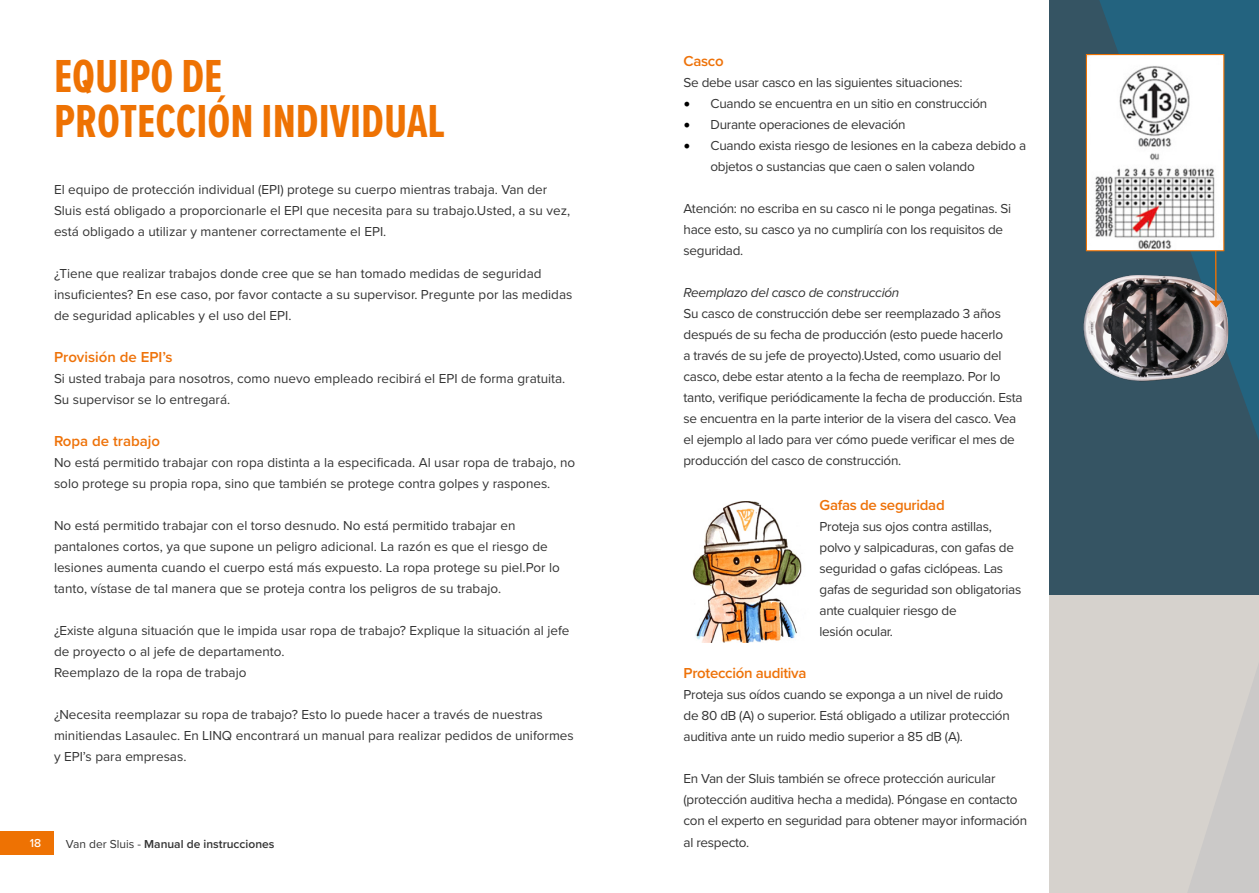
<style>
.page{position:relative;width:1259px;height:893px;background:#fff}
.page>*{position:absolute;margin:0;border:0;box-sizing:border-box;transform-origin:0 0}
.t1{font:700 48px/45px "Proxima Nova Ex Cn";color:#ee7203}
.t2{font:600 15px "Proxima Nova";letter-spacing:-.02em;color:#ee7209}
.t3{font:600 15px "Proxima Nova";color:#ee7209}
.t4{font:13.5px/21px "Proxima Nova";color:#343434}
.t5{font:13.5px/21px "Proxima Nova";letter-spacing:-.02em;color:#343434}
.t6{font:italic 13.5px "Proxima Nova";letter-spacing:-.02em;color:#343434}
.t7{font:600 12px "Proxima Nova";color:#343434}
.t8{font:500 12px "Proxima Nova";color:#fff}
.s1{font-family:"Minion Pro";font-size:18px;color:#000}
.s2{font-weight:400}
</style>
<div class="page">
<img style="left:692px;top:501px;width:110px;height:142px">
<svg style="left:1049px;top:0;width:210px;height:595px;background:#315769"></svg>
<svg style="left:1049px;top:595px;width:210px;height:298px;background:#d4d1cc"></svg>
<img style="left:1072px;top:273px;width:165px;height:111px;border-radius:55px">
<img style="left:1088px;top:56px;width:134px;height:193px">
<div style="left:1086px;top:54px;width:138px;height:197px;border:1px solid #ee7203"></div>
<svg style="left:1209px;top:140px;width:13px;height:167px"></svg>
<div style="left:0;top:831px;width:54px;height:24px;background:#ee7203"></div>
<h1 class="t1" style="left:54px;top:52px;width:392px">EQUIPO DE<br>PROTECCIÓN INDIVIDUAL</h1>
<p class="t4" style="left:54px;top:178px;width:517px">El equipo de protección individual (EPI) protege su cuerpo mientras trabaja. Van der<br>Sluis está obligado a proporcionarle el EPI que necesita para su trabajo.Usted, a su vez, está obligado a utilizar y mantener correctamente el EPI.</p>
<p class="t4" style="left:54px;top:262px;width:520px">¿Tiene que realizar trabajos donde cree que se han tomado medidas de seguridad insuficientes? En ese caso, por favor contacte a su supervisor. Pregunte por las medidas de seguridad aplicables y el uso del EPI.</p>
<p class="t3" style="left:54px;top:345px;width:120px">Provisión de EPI’s</p>
<p class="t4" style="left:54px;top:367px;width:513px">Si usted trabaja para nosotros, como nuevo empleado recibirá el EPI de forma gratuita.<br>Su supervisor se lo entregará.</p>
<p class="t3" style="left:54px;top:429px;width:108px">Ropa de trabajo</p>
<p class="t4" style="left:54px;top:451px;width:523px">No está permitido trabajar con ropa distinta a la especificada. Al usar ropa de trabajo, no solo protege su propia ropa, sino que también se protege contra golpes y raspones.</p>
<p class="t4" style="left:54px;top:514px;width:507px">No está permitido trabajar con el torso desnudo. No está permitido trabajar en pantalones cortos, ya que supone un peligro adicional. La razón es que el riesgo de lesiones aumenta cuando el cuerpo está más expuesto. La ropa protege su piel.Por lo tanto, vístase de tal manera que se proteja contra los peligros de su trabajo.</p>
<p class="t4" style="left:54px;top:619px;width:517px">¿Existe alguna situación que le impida usar ropa de trabajo? Explique la situación al jefe de proyecto o al jefe de departamento.<br>Reemplazo de la ropa de trabajo</p>
<p class="t4" style="left:54px;top:703px;width:521px">¿Necesita reemplazar su ropa de trabajo? Esto lo puede hacer a través de nuestras minitiendas Lasaulec. En LINQ encontrará un manual para realizar pedidos de uniformes y EPI’s para empresas.</p>
<p class="t2" style="left:683px;top:50px;width:42px">Casco</p>
<p class="t5" style="left:683px;top:71px;width:281px">Se debe usar casco en las siguientes situaciones:</p>
<p class="t5" style="left:683px;top:92px;width:305px"><span class="s1">•</span> Cuando se encuentra en un sitio en construcción</p>
<p class="t5" style="left:683px;top:113px;width:224px"><span class="s1">•</span> Durante operaciones de elevación</p>
<p class="t5" style="left:710px;top:134px;width:317px;text-indent:-27px"><span class="s1">•</span> Cuando exista riesgo de lesiones en la cabeza debido a objetos o sustancias que caen o salen volando</p>
<p class="t5" style="left:683px;top:197px;width:329px">Atención: no escriba en su casco ni le ponga pegatinas. Si hace esto, su casco ya no cumpliría con los requisitos de seguridad.</p>
<p class="t6" style="left:683px;top:285px;width:217px">Reemplazo del casco de construcción</p>
<p class="t5" style="left:683px;top:302px;width:341px">Su casco de construcción debe ser reemplazado 3 años después de su fecha de producción (esto puede hacerlo<br>a través de su jefe de proyecto).Usted, como usuario del casco, debe estar atento a la fecha de reemplazo. Por lo tanto, verifique periódicamente la fecha de producción. Esta se encuentra en la parte interior de la visera del casco. Vea el ejemplo al lado para ver cómo puede verificar el mes de producción del casco de construcción.</p>
<p class="t2" style="left:819px;top:494px;width:127px">Gafas de seguridad</p>
<p class="t5" style="left:819px;top:516px;width:203px">Proteja sus ojos contra astillas, polvo y salpicaduras, con gafas de seguridad o gafas ciclópeas. Las gafas de seguridad son obligatorias ante cualquier riesgo de<br>lesión ocular.</p>
<p class="t2" style="left:683px;top:662px;width:124px">Protección auditiva</p>
<p class="t5" style="left:683px;top:684px;width:328px">Proteja sus oídos cuando se exponga a un nivel de ruido de 80 dB (A) o superior. Está obligado a utilizar protección auditiva ante un ruido medio superior a 85 dB (A).</p>
<p class="t5" style="left:683px;top:768px;width:345px">En Van der Sluis también se ofrece protección auricular (protección auditiva hecha a medida). Póngase en contacto con el experto en seguridad para obtener mayor información</p>
<p class="t8" style="left:30px;top:834px;width:13px">18</p>
<p class="t7" style="left:66px;top:835px;width:210px"><span class="s2">Van der Sluis -</span> Manual de instrucciones</p>
<p class="t5" style="left:683px;top:831px;width:67px">al respecto.</p>
</div>
